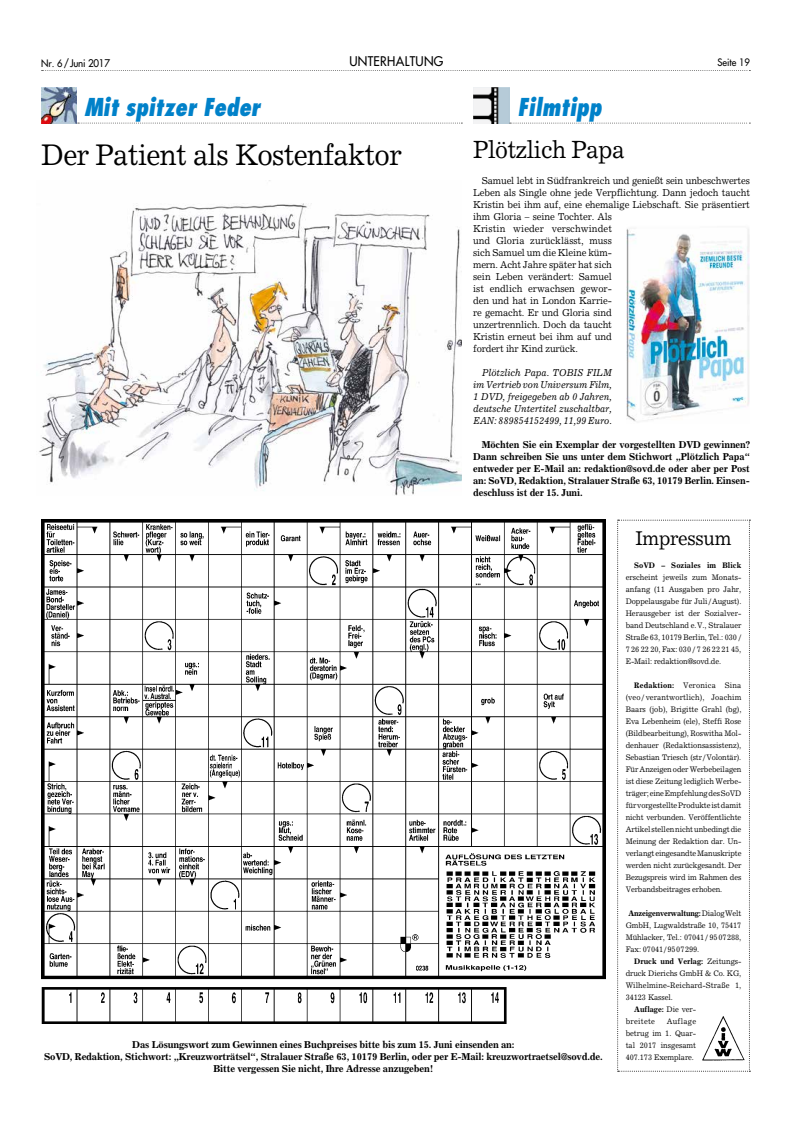
<style>
.page{position:relative;width:791px;height:1134px;background:#fff}
.page>*{position:absolute;margin:0;border:0;box-sizing:border-box;transform-origin:0 0}
.t1{font:30px "Excelsior";letter-spacing:-.025em;color:#000;scale:.93 1}
.t2{font:25px "Excelsior";letter-spacing:-.025em;color:#000;scale:.93 1}
.t3{font:italic 800 condensed 24px "Futura";color:#0081c9;scale:.93 1}
.t4{font:20px "Excelsior";letter-spacing:-.015em;color:#000;scale:.94 1}
.t5{font:13px "Futura";letter-spacing:.025em;color:#000;scale:.94 1}
.t6{font:10.3px "Futura";letter-spacing:-.02em;color:#000;scale:.95 1}
.t7{font:10px/12px "Excelsior";letter-spacing:-.01em;color:#000;scale:.94 1}
.t8{font:700 10px/12px "Excelsior";letter-spacing:-.02em;color:#000;text-align:justify;scale:.94 1}
.t9{font:700 10px/12px "Excelsior";letter-spacing:-.02em;color:#000;text-align:center;scale:.96 1}
.t10{font:italic 10px/12px "Excelsior";letter-spacing:-.015em;color:#000;text-align:justify;scale:.94 1}
.t11{font:10px "Futura";color:#000;scale:.94 1}
.t12{font:8px/12px "Excelsior";letter-spacing:-.015em;color:#000;text-align:justify;scale:.94 1}
.t13{font:700 8px "Excelsior";letter-spacing:-.005em;color:#000;scale:.94 1}
.t14{font:8px "Excelsior";letter-spacing:.005em;color:#000;scale:.94 1}
.t15{font:8px "Excelsior";letter-spacing:.035em;color:#000;scale:.94 1}
.s1{font-size:10px}
.s2{font-weight:700}
.s3{font-weight:400}
</style>
<div class="page">
<img style="left:41px;top:520px;width:565px;height:504px">
<svg style="left:617px;top:520px;width:133px;height:552px"></svg>
<img style="left:41px;top:88px;width:36px;height:36px">
<svg style="left:78px;top:123px;width:384px;height:1px"></svg>
<img style="left:702px;top:1015px;width:43px;height:45px">
<img style="left:39px;top:180px;width:423px;height:316px">
<img style="left:473px;top:88px;width:36px;height:36px">
<svg style="left:510px;top:123px;width:240px;height:1px"></svg>
<img style="left:626px;top:228px;width:124px;height:194px">
<svg style="left:42px;top:70px;width:708px;height:1px"></svg>
<p class="t6" style="left:41px;top:56px;width:74px"><span class="s1">Nr. 6</span>/Juni 2017</p>
<h3 class="t5" style="left:349px;top:52px;width:102px">UNTERHALTUNG</h3>
<p class="t11" style="left:717px;top:56px;width:36px">Seite 19</p>
<h3 class="t3" style="left:85px;top:92px;width:191px">Mit spitzer Feder</h3>
<h1 class="t1" style="left:41px;top:136px;width:389px">Der Patient als Kostenfaktor</h1>
<h3 class="t3" style="left:518px;top:92px;width:92px">Filmtipp</h3>
<h2 class="t2" style="left:473px;top:135px;width:165px">Plötzlich Papa</h2>
<p class="t7" style="left:473px;top:174px;width:296px;text-indent:9px">Samuel lebt in Südfrankreich und genießt sein unbeschwertes Leben als Single ohne jede Verpflichtung. Dann jedoch taucht Kristin bei ihm auf, eine ehemalige Liebschaft. Sie präsentiert ihm Gloria – seine Tochter. Als<br>Kristin wieder verschwindet<br>und Gloria zurücklässt, muss<br>sich Samuel um die Kleine küm-<br>mern. Acht Jahre später hat sich<br>sein Leben verändert: Samuel<br>ist endlich erwachsen gewor-<br>den und hat in London Karrie-<br>re gemacht. Er und Gloria sind<br>unzertrennlich. Doch da taucht<br>Kristin erneut bei ihm auf und<br>fordert ihr Kind zurück.</p>
<p class="t10" style="left:473px;top:366px;width:149px;text-indent:9px">Plötzlich Papa. TOBIS FILM im Vertrieb von Universum Film, 1 DVD, freigegeben ab 0 Jahren, deutsche Untertitel zuschaltbar, EAN: 889854152499, 11,99 Euro.</p>
<p class="t8" style="left:473px;top:438px;width:296px;text-indent:9px">Möchten Sie ein Exemplar der vorgestellten DVD gewinnen?<br>Dann schreiben Sie uns unter dem Stichwort „Plötzlich Papa“ entweder per E-Mail an: redaktion@sovd.de oder aber per Post an: SoVD, Redaktion, Stralauer Straße 63, 10179 Berlin. Einsen&shy;deschluss ist der 15. Juni.</p>
<h3 class="t4" style="left:635px;top:526px;width:104px">Impressum</h3>
<p class="t9" style="left:44px;top:1038px;width:584px">Das Lösungswort zum Gewinnen eines Buchpreises bitte bis zum 15. Juni einsenden an:<br>SoVD, Redaktion, Stichwort: „Kreuzworträtsel“, Stralauer Straße 63, 10179 Berlin, oder per E-Mail: kreuzwortraetsel@sovd.de.<br>Bitte vergessen Sie nicht, Ihre Adresse anzugeben!</p>
<p class="t13" style="left:634px;top:560px;width:115px">SoVD – Soziales im Blick</p>
<p class="t12" style="left:626px;top:571px;width:125px">erscheint jeweils zum Monats&shy;anfang (11 Ausgaben pro Jahr, Doppelausgabe für Juli/August).<br>Herausgeber ist der Sozialver&shy;band Deutschland e.V., Stralauer Straße 63, 10179 Berlin, Tel.: 030 / 7 26 22 20, Fax: 030 / 7 26 22 21 45, E-Mail: redaktion@sovd.de.</p>
<p class="t12" style="left:626px;top:679px;width:125px;text-indent:9px"><span class="s2">Redaktion:</span> Veronica Sina (veo / verantwortlich), Joachim Baars (job), Brigitte Grahl (bg), Eva Lebenheim (ele), Steffi Rose (Bildbearbeitung), Roswitha Mol&shy;denhauer (Redaktionsassistenz), Sebastian Triesch (str/Volontär).<br>Für Anzeigen oder Werbebeilagen ist diese Zeitung lediglich Werbe&shy;träger; eine Empfehlung des SoVD für vorgestellte Produkte ist damit nicht verbunden. Veröffentlichte Artikel stellen nicht unbedingt die Meinung der Redaktion dar. Un&shy;verlangt eingesandte Manuskripte werden nicht zurückgesandt. Der Bezugspreis wird im Rahmen des Verbandsbeitrages erhoben.</p>
<p class="t12" style="left:626px;top:907px;width:125px;text-indent:3px"><span class="s2">Anzeigenverwaltung:</span> Dialog Welt GmbH, Lugwaldstraße 10, 75417<br>Mühlacker, Tel.: 07041/ 9507288, Fax: 07041/9507299.</p>
<p class="t13" style="left:634px;top:956px;width:116px">Druck und Verlag: <span class="s3">Zeitungs-</span></p>
<p class="t12" style="left:626px;top:967px;width:125px">druck Dierichs GmbH &amp; Co. KG,</p>
<p class="t14" style="left:626px;top:980px;width:124px">Wilhelmine-Reichard-Straße 1,</p>
<p class="t12" style="left:626px;top:991px;width:52px">34123 Kassel.</p>
<p class="t13" style="left:634px;top:1004px;width:67px">Auflage: <span class="s3">Die ver-</span></p>
<p class="t15" style="left:626px;top:1016px;width:33px">breitete</p>
<p class="t12" style="left:626px;top:1015px;width:76px;text-indent:41px">Auflage betrug im 1. Quar&shy;tal 2017 insgesamt 407.173 Exemplare.</p>
</div>
